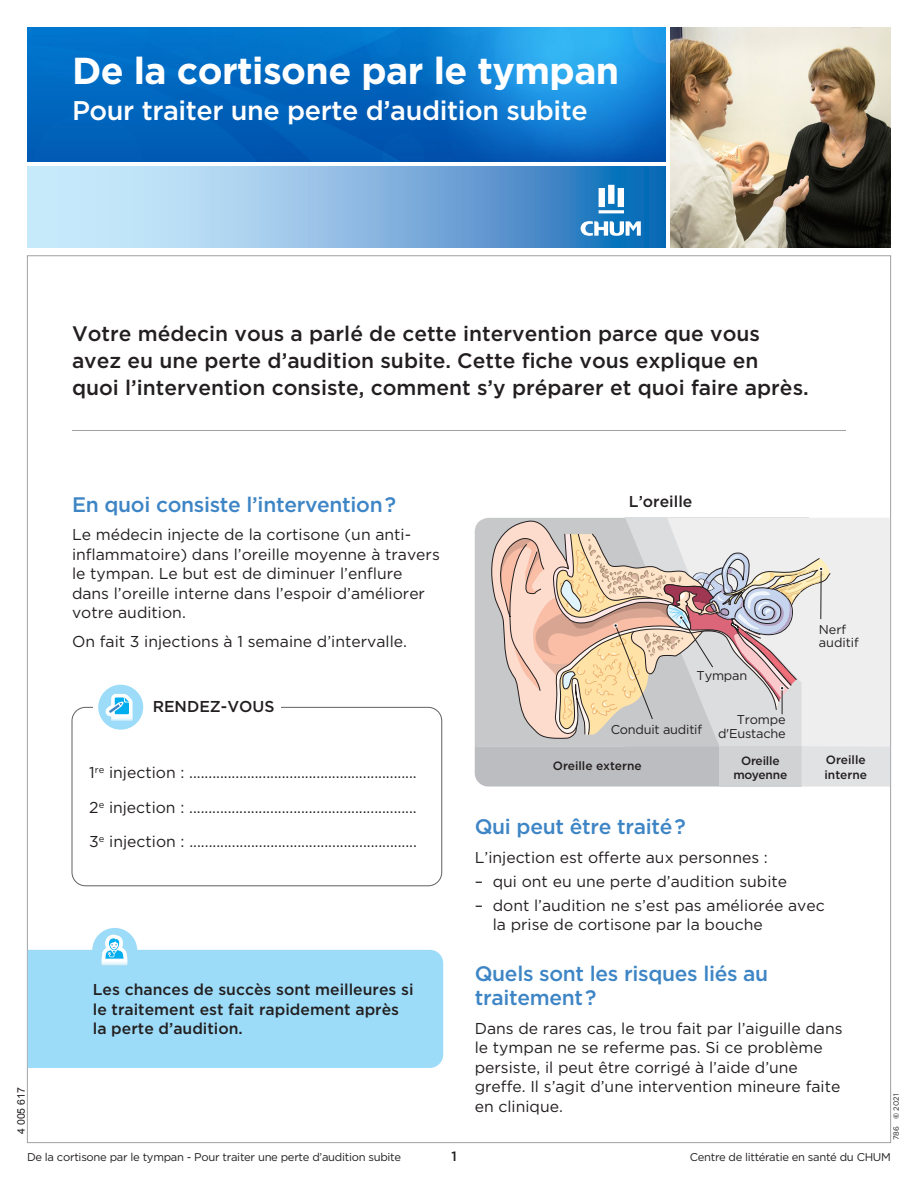
<style>
.page{position:relative;width:918px;height:1188px;background:#fff}
.page>*{position:absolute;margin:0;border:0;box-sizing:border-box;transform-origin:0 0}
.t1{font:700 37.5px "Gotham";letter-spacing:-.015em;color:#fff}
.t2{font:500 27px "Gotham";letter-spacing:-.015em;color:#fff}
.t3{font:500 21px/27px "Gotham";color:#231f20}
.t4{font:500 21px/24px "Gotham";letter-spacing:-.015em;color:#3e85c5}
.t5{font:15.75px/19.5px "Gotham";color:#231f20}
.t6{font:500 15.75px/19.5px "Gotham";color:#231f20}
.t7{font:500 13.5px "Gotham";color:#231f20}
.t8{font:12.75px/13.5px "Gotham";letter-spacing:-.015em;color:#231f20}
.t9{font:500 12px/14.4px "Gotham";color:#231f20;text-align:center}
.t10{font:11.25px "Gotham";letter-spacing:-.025em;color:#231f20}
.t11{font:10.5px "Arial";color:#231f20}
.t12{font:7.5px "Gotham";color:#231f20}
.s1{font-weight:700}
</style>
<div class="page">
<div style="left:475px;top:518px;width:192px;height:228px;background:#c7c8ca"></div>
<hr style="left:72px;top:430px;width:774px;height:1px;background:#a0a1a5">
<img style="left:27px;top:27px;width:639px;height:135px">
<img style="left:670px;top:27px;width:221px;height:221px">
<svg style="left:27px;top:166px;width:639px;height:82px"></svg>
<svg style="left:599px;top:185px;width:25px;height:28px"></svg>
<svg style="left:581px;top:221px;width:60px;height:15px"></svg>
<div style="left:28px;top:950px;width:415px;height:118px;background:#9cdcf8"></div>
<div style="left:92px;top:928px;width:45px;height:45px;background:#9cdcf8;border-radius:22px"></div>
<svg style="left:102px;top:935px;width:25px;height:30px"></svg>
<div style="left:72px;top:707px;width:370px;height:179px;border:1px solid #616164;border-radius:14px"></div>
<div style="left:93px;top:701px;width:188px;height:11px;background:#fff"></div>
<div style="left:98px;top:685px;width:45px;height:45px;background:#9cdcf8;border-radius:22px"></div>
<svg style="left:105px;top:694px;width:28px;height:27px"></svg>
<div style="left:667px;top:518px;width:223px;height:228px;background:#eeeeef"></div>
<svg style="left:491px;top:521px;width:339px;height:218px"></svg>
<div style="left:475px;top:746px;width:244px;height:41px;background:#bcbdc0"></div>
<div style="left:719px;top:746px;width:83px;height:41px;background:#d1d2d4"></div>
<div style="left:802px;top:746px;width:88px;height:41px;background:#e1e2e4"></div>
<h1 class="t1" style="left:72px;top:48px;width:549px">De la cortisone par le tympan</h1>
<h2 class="t2" style="left:72px;top:94px;width:517px">Pour traiter une perte d’audition subite</h2>
<p class="t11" style="left:14px;top:1134px;width:48px;rotate:-90deg">4 005 617</p>
<h3 class="t3" style="left:72px;top:320px;width:738px">Votre médecin vous a parlé de cette intervention parce que vous avez eu une perte d’audition subite. Cette fiche vous explique en quoi l’intervention consiste, comment s’y préparer et quoi faire après.</h3>
<h3 class="t4" style="left:72px;top:492px;width:326px">En quoi consiste l’intervention?</h3>
<p class="t5" style="left:72px;top:525px;width:369px">Le médecin injecte de la cortisone (un anti&shy;inflammatoire) dans l’oreille moyenne à travers le tympan. Le but est de diminuer l’enflure dans l’oreille interne dans l’espoir d’améliorer votre audition.</p>
<p class="t5" style="left:72px;top:631px;width:337px">On fait 3 injections à 1 semaine d’intervalle.</p>
<p class="t6" style="left:153px;top:696px;width:123px">RENDEZ-VOUS</p>
<p class="t5" style="left:89px;top:755px;width:329px;line-height:34.5px;text-align:justify">1<sup>re</sup> injection : ...........................................................<br>2<sup>e</sup> injection : ...........................................................<br>3<sup>e</sup> injection : ...........................................................</p>
<p class="t6" style="left:93px;top:980px;width:322px">Les chances de succès sont meilleures si le traitement est fait rapidement après la perte d’audition.</p>
<p class="t6" style="left:629px;top:491px;width:65px">L’oreille</p>
<p class="t8" style="left:697px;top:669px;width:52px">Tympan</p>
<p class="t8" style="left:611px;top:722px;width:93px">Conduit auditif</p>
<p class="t8" style="left:718px;top:713px;width:69px;text-align:right">Trompe d'Eustache</p>
<p class="t8" style="left:819px;top:622px;width:42px">Nerf auditif</p>
<p class="t9" style="left:553px;top:759px;width:90px">Oreille externe</p>
<p class="t9" style="left:733px;top:753px;width:56px">Oreille moyenne</p>
<p class="t9" style="left:825px;top:753px;width:44px;text-align:left">Oreille interne</p>
<h3 class="t4" style="left:475px;top:815px;width:213px">Qui peut être traité?</h3>
<p class="t5" style="left:475px;top:847px;width:295px">L’injection est offerte aux personnes :</p>
<p class="t5" style="left:475px;top:871px;width:314px">– qui ont eu une perte d’audition subite</p>
<p class="t5" style="left:493px;top:895px;width:334px;text-indent:-18px">– dont l’audition ne s’est pas améliorée avec la prise de cortisone par la bouche</p>
<h3 class="t4" style="left:475px;top:962px;width:295px">Quels sont les risques liés au traitement?</h3>
<p class="t5" style="left:475px;top:1018px;width:369px">Dans de rares cas, le trou fait par l’aiguille dans le tympan ne se referme pas. Si ce problème persiste, il peut être corrigé à l’aide d’une greffe. Il s’agit d’une intervention mineure faite en clinique.</p>
<p class="t12" style="left:892px;top:1140px;width:48px;rotate:-90deg">786 <span class="s1">©</span> 2021</p>
<p class="t10" style="left:27px;top:1150px;width:376px">De la cortisone par le tympan - Pour traiter une perte d’audition subite</p>
<p class="t7" style="left:451px;top:1148px;width:7px">1</p>
<p class="t10" style="left:690px;top:1150px;width:203px">Centre de littératie en santé du CHUM</p>
</div>
